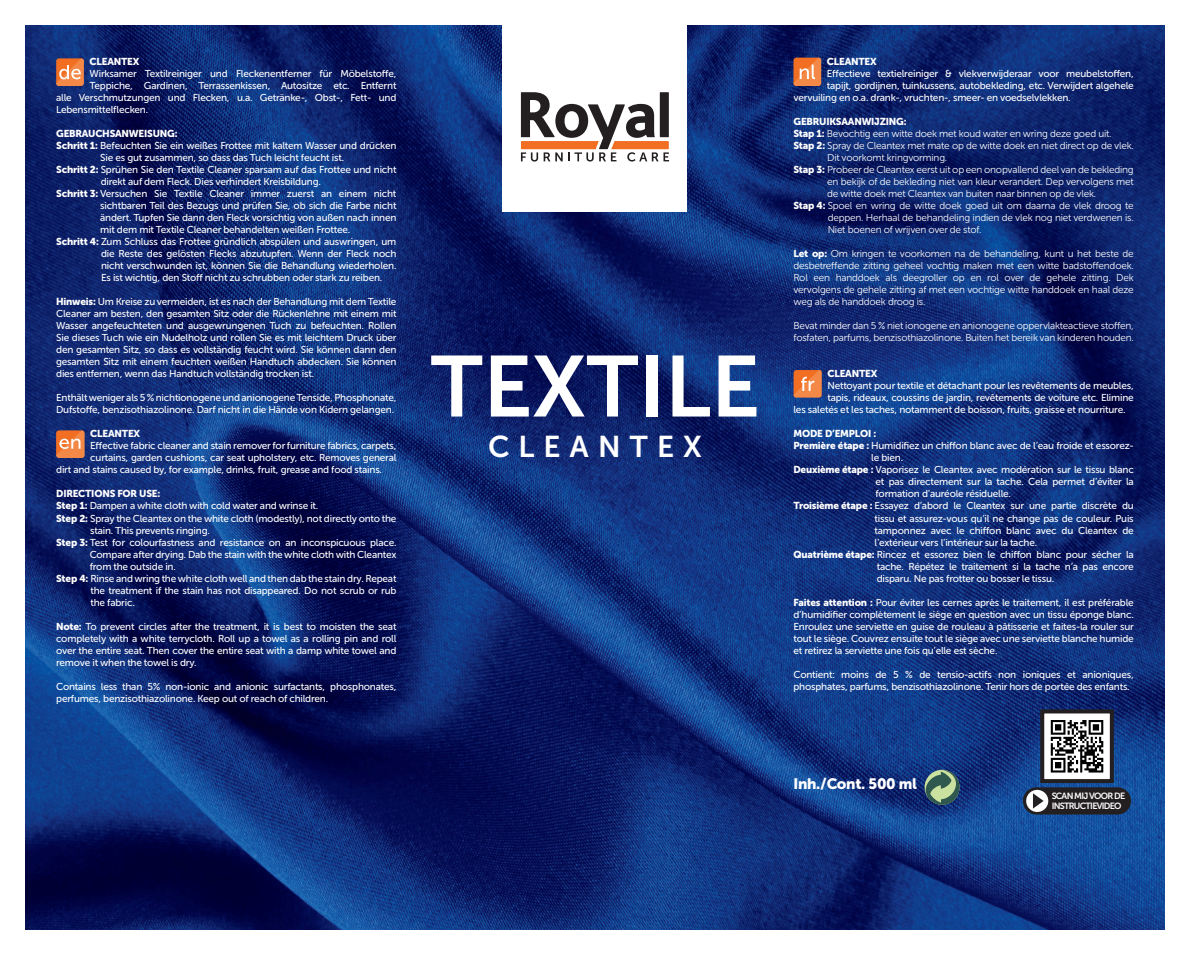
<style>
.page{position:relative;width:1190px;height:955px;background:#fff}
.page>*{position:absolute;margin:0;border:0;box-sizing:border-box;transform-origin:0 0}
.t1{font:86px "Museo Sans Cyrl 700";color:#fff}
.t2{font:30px "Museo Sans Cyrl 700";letter-spacing:.3em;color:#fff}
.t3{font:15px "Museo Sans Cyrl 900";letter-spacing:-.02em;color:#fff}
.t4{font:10px/12px "Museo Sans Cyrl 500";letter-spacing:-.02em;color:#fff;text-align:justify}
.t5{font:10px/12px "Museo Sans Cyrl 300";letter-spacing:-.02em;color:#fff;text-align:justify}
.t6{font:10px "Museo Sans Cyrl 900";letter-spacing:-.02em;color:#fff}
.t7{font:9px "Museo Sans 700";letter-spacing:-.08em;color:#fff}
.s1{font-family:"Museo Sans Cyrl 900"}
</style>
<div class="page">
<img style="left:25px;top:25px;width:1140px;height:904px">
<div style="left:503px;top:25px;width:184px;height:187px;background:#fff"></div>
<svg style="left:521px;top:92px;width:148px;height:69px"></svg>
<svg style="left:924px;top:769px;width:35px;height:35px"></svg>
<svg style="left:793px;top:58px;width:28px;height:28px"></svg>
<svg style="left:793px;top:370px;width:28px;height:27px"></svg>
<svg style="left:56px;top:58px;width:28px;height:28px"></svg>
<svg style="left:56px;top:430px;width:29px;height:28px"></svg>
<div style="left:1042px;top:711px;width:69px;height:69px;background:#fff"></div>
<svg style="left:1050px;top:720px;width:54px;height:53px"></svg>
<svg style="left:1050px;top:720px;width:53px;height:52px"></svg>
<div style="left:1040px;top:709px;width:73px;height:73px;border:4px solid #231f20"></div>
<div style="left:1025px;top:789px;width:104px;height:23px;background:#231f20;border-radius:11px"></div>
<div style="left:1023px;top:787px;width:108px;height:27px;border:4px solid #231f20;border-radius:11px"></div>
<svg style="left:1026px;top:789px;width:22px;height:22px"></svg>
<svg style="left:1031px;top:792px;width:14px;height:18px"></svg>
<p class="t6" style="left:90px;top:56px;width:51px">CLEANTEX</p>
<p class="t4" style="left:90px;top:68px;width:308px">Wirksamer Textilreiniger und Fleckenentferner für Möbelstoffe,</p>
<p class="t4" style="left:90px;top:80px;width:308px">Teppiche, Gardinen, Terrassenkissen, Autositze etc. Entfernt</p>
<p class="t4" style="left:56px;top:92px;width:342px">alle Verschmutzungen und Flecken, u.a. Getränke-, Obst-, Fett- und</p>
<p class="t4" style="left:56px;top:104px;width:93px">Lebensmittelflecken.</p>
<p class="t6" style="left:56px;top:128px;width:123px">GEBRAUCHSANWEISUNG:</p>
<p class="t4" style="left:100px;top:140px;width:298px;text-indent:-44px"><span class="s1">Schritt 1:</span> Befeuchten Sie ein weißes Frottee mit kaltem Wasser und drücken<br>Sie es gut zusammen, so dass das Tuch leicht feucht ist.</p>
<p class="t4" style="left:101px;top:164px;width:297px;text-indent:-44px"><span class="s1">Schritt 2:</span> Sprühen Sie den Textile Cleaner sparsam auf das Frottee und nicht direkt auf dem Fleck. Dies verhindert Kreisbildung.</p>
<p class="t4" style="left:100px;top:188px;width:298px;text-indent:-44px"><span class="s1">Schritt 3:</span> Versuchen Sie Textile Cleaner immer zuerst an einem nicht sichtbaren Teil des Bezugs und prüfen Sie, ob sich die Farbe nicht ändert. Tupfen Sie dann den Fleck vorsichtig von außen nach innen mit dem mit Textile Cleaner behandelten weißen Frottee.</p>
<p class="t4" style="left:101px;top:236px;width:297px;text-indent:-45px"><span class="s1">Schritt 4:</span> Zum Schluss das Frottee gründlich abspülen und auswringen, um die Reste des gelösten Flecks abzutupfen. Wenn der Fleck noch nicht verschwunden ist, können Sie die Behandlung wiederholen.<br>Es ist wichtig, den Stoff nicht zu schrubben oder stark zu reiben.</p>
<p class="t4" style="left:56px;top:296px;width:342px"><span class="s1">Hinweis:</span> Um Kreise zu vermeiden, ist es nach der Behandlung mit dem Textile Cleaner am besten, den gesamten Sitz oder die Rückenlehne mit einem mit Wasser angefeuchteten und ausgewrungenen Tuch zu befeuchten. Rollen Sie dieses Tuch wie ein Nudelholz und rollen Sie es mit leichtem Druck über den gesamten Sitz, so dass es vollständig feucht wird. Sie können dann den gesamten Sitz mit einem feuchten weißen Handtuch abdecken. Sie können dies entfernen, wenn das Handtuch vollständig trocken ist.</p>
<p class="t4" style="left:56px;top:392px;width:342px">Enthält weniger als 5 % nichtionogene und anionogene Tenside, Phosphonate,<br>Dufstoffe, benzisothiazolinone. Darf nicht in die Hände von Kidern gelangen.</p>
<p class="t6" style="left:90px;top:428px;width:51px">CLEANTEX</p>
<p class="t4" style="left:90px;top:440px;width:308px">Effective fabric cleaner and stain remover for furniture fabrics, carpets,</p>
<p class="t4" style="left:90px;top:452px;width:308px">curtains, garden cushions, car seat upholstery, etc. Removes general</p>
<p class="t4" style="left:56px;top:464px;width:327px">dirt and stains caused by, for example, drinks, fruit, grease and food stains.</p>
<p class="t6" style="left:56px;top:488px;width:106px">DIRECTIONS FOR USE:</p>
<p class="t4" style="left:56px;top:500px;width:264px"><span class="s1">Step 1:</span> Dampen a white cloth with cold water and wrinse it.</p>
<p class="t4" style="left:90px;top:512px;width:308px;text-indent:-34px"><span class="s1">Step 2:</span> Spray the Cleantex on the white cloth (modestly), not directly onto the stain. This prevents ringing.</p>
<p class="t4" style="left:90px;top:536px;width:308px;text-indent:-33px"><span class="s1">Step 3:</span> Test for colourfastness and resistance on an inconspicuous place.<br>Compare after drying. Dab the stain with the white cloth with Cleantex from the outside in.</p>
<p class="t4" style="left:90px;top:572px;width:307px;text-indent:-34px"><span class="s1">Step 4:</span> Rinse and wring the white cloth well and then dab the stain dry. Repeat the treatment if the stain has not disappeared. Do not scrub or rub the fabric.</p>
<p class="t4" style="left:56px;top:620px;width:342px"><span class="s1">Note:</span> To prevent circles after the treatment, it is best to moisten the seat completely with a white terrycloth. Roll up a towel as a rolling pin and roll over the entire seat. Then cover the entire seat with a damp white towel and remove it when the towel is dry.</p>
<p class="t4" style="left:56px;top:680px;width:342px">Contains less than 5% non-ionic and anionic surfactants, phosphonates, perfumes, benzisothiazolinone. Keep out of reach of children.</p>
<p class="t1" style="left:430px;top:339px;width:331px">TEXTILE</p>
<p class="t2" style="left:488px;top:429px;width:215px">CLEANTEX</p>
<p class="t6" style="left:827px;top:56px;width:51px">CLEANTEX</p>
<p class="t4" style="left:827px;top:68px;width:308px">Effectieve textielreiniger &amp; vlekverwijderaar voor meubelstoffen,</p>
<p class="t4" style="left:827px;top:80px;width:308px">tapijt, gordijnen, tuinkussens, autobekleding, etc. Verwijdert algehele</p>
<p class="t4" style="left:793px;top:92px;width:279px">vervuiling en o.a. drank-, vruchten-, smeer- en voedselvlekken.</p>
<p class="t6" style="left:793px;top:116px;width:115px">GEBRUIKSAANWIJZING:</p>
<p class="t5" style="left:793px;top:128px;width:319px"><span class="s1">Stap 1:</span> Bevochtig een witte doek met koud water en wring deze goed uit.</p>
<p class="t5" style="left:827px;top:140px;width:308px;text-indent:-34px"><span class="s1">Stap 2:</span> Spray de Cleantex met mate op de witte doek en niet direct op de vlek.<br>Dit voorkomt kringvorming.</p>
<p class="t5" style="left:827px;top:164px;width:308px;text-indent:-34px"><span class="s1">Stap 3:</span> Probeer de Cleantex eerst uit op een onopvallend deel van de bekleding en bekijk of de bekleding niet van kleur verandert. Dep vervolgens met de witte doek met Cleantex van buiten naar binnen op de vlek.</p>
<p class="t5" style="left:827px;top:200px;width:308px;text-indent:-34px"><span class="s1">Stap 4:</span> Spoel en wring de witte doek goed uit om daarna de vlek droog te deppen. Herhaal de behandeling indien de vlek nog niet verdwenen is.<br>Niet boenen of wrijven over de stof.</p>
<p class="t5" style="left:793px;top:248px;width:342px"><span class="s1">Let op:</span> Om kringen te voorkomen na de behandeling, kunt u het beste de desbetreffende zitting geheel vochtig maken met een witte badstoffendoek.<br>Rol een handdoek als deegroller op en rol over de gehele zitting. Dek vervolgens de gehele zitting af met een vochtige witte handdoek en haal deze weg als de handdoek droog is.</p>
<p class="t5" style="left:793px;top:320px;width:342px">Bevat minder dan 5 % niet ionogene en anionogene oppervlakteactieve stoffen, fosfaten, parfums, benzisothiazolinone. Buiten het bereik van kinderen houden.</p>
<p class="t6" style="left:827px;top:368px;width:51px">CLEANTEX</p>
<p class="t4" style="left:827px;top:380px;width:308px">Nettoyant pour textile et détachant pour les revêtements de meubles,</p>
<p class="t4" style="left:827px;top:392px;width:308px">tapis, rideaux, coussins de jardin, revêtements de voiture etc. Elimine</p>
<p class="t4" style="left:793px;top:404px;width:333px">les saletés et les taches, notamment de boisson, fruits, graisse et nourriture.</p>
<p class="t6" style="left:793px;top:428px;width:84px">MODE D’EMPLOI :</p>
<p class="t4" style="left:871px;top:440px;width:264px;text-indent:-78px"><span class="s1">Première étape :</span> Humidifiez un chiffon blanc avec de l’eau froide et essorez&shy;le bien.</p>
<p class="t4" style="left:875px;top:464px;width:260px;text-indent:-82px"><span class="s1">Deuxième étape :</span> Vaporisez le Cleantex avec modération sur le tissu blanc et pas directement sur la tache. Cela permet d’éviter la formation d’auréole résiduelle.</p>
<p class="t4" style="left:874px;top:500px;width:261px;text-indent:-81px"><span class="s1">Troisième étape :</span> Essayez d’abord le Cleantex sur une partie discrète du tissu et assurez-vous qu’il ne change pas de couleur. Puis tamponnez avec le chiffon blanc avec du Cleantex de l’extérieur vers l’intérieur sur la tache.</p>
<p class="t4" style="left:876px;top:548px;width:258px;text-indent:-83px"><span class="s1">Quatrième étape:</span> Rincez et essorez bien le chiffon blanc pour sécher la tache. Répétez le traitement si la tache n’a pas encore disparu. Ne pas frotter ou bosser le tissu.</p>
<p class="t4" style="left:793px;top:596px;width:342px"><span class="s1">Faites attention :</span> Pour éviter les cernes après le traitement, il est préférable d’humidifier complètement le siège en question avec un tissu éponge blanc.<br>Enroulez une serviette en guise de rouleau à pâtisserie et faites-la rouler sur tout le siège. Couvrez ensuite tout le siège avec une serviette blanche humide et retirez la serviette une fois qu’elle est sèche.</p>
<p class="t4" style="left:793px;top:668px;width:342px">Contient: moins de 5 % de tensio-actifs non ioniques et anioniques, phosphates, parfums, benzisothiazolinone. Tenir hors de portée des enfants.</p>
<p class="t3" style="left:793px;top:775px;width:125px">Inh./Cont. 500 ml</p>
<p class="t7" style="left:1051px;top:790px;width:75px">SCAN MIJ VOOR DE</p>
<p class="t7" style="left:1051px;top:801px;width:71px">INSTRUCTIEVIDEO</p>
</div>
